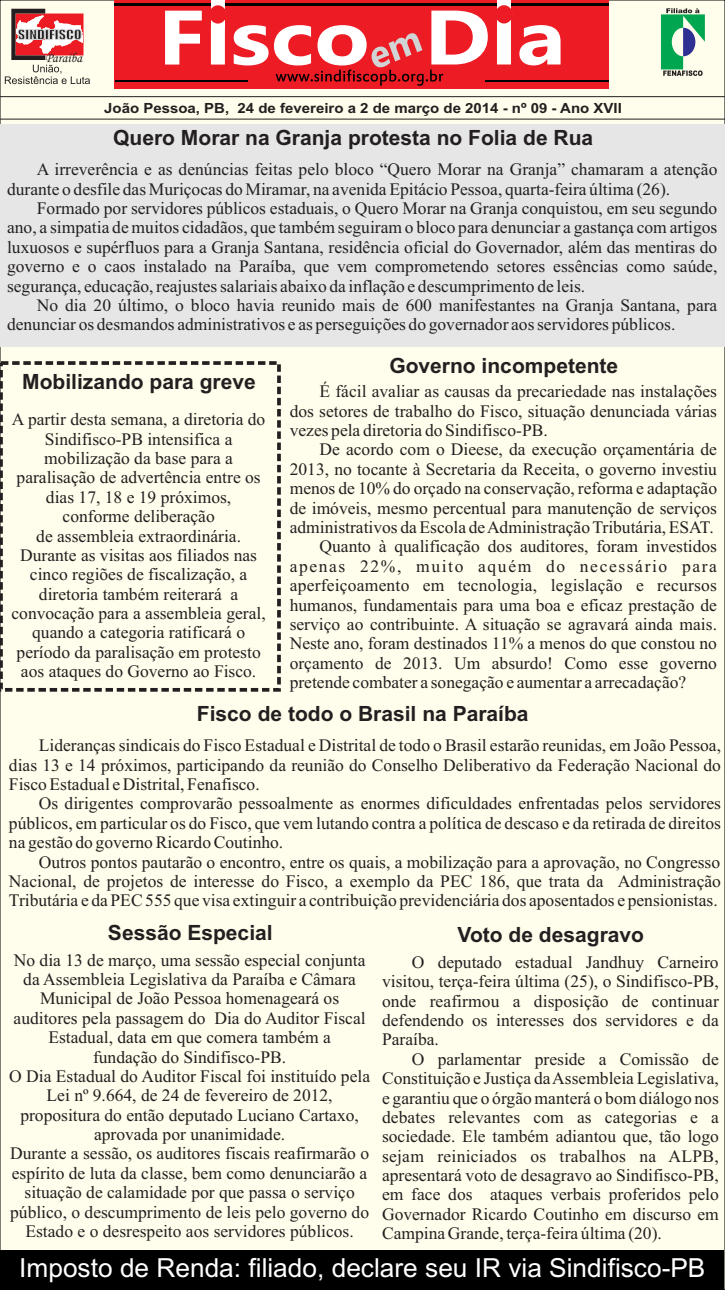
<style>
.page{position:relative;width:725px;height:1290px;background:#fff}
.page>*{position:absolute;margin:0;border:0;box-sizing:border-box;transform-origin:0 0}
.t1{font:26.25px "Arial";color:#fff}
.t2{font:700 21px "Arial";color:#231f20}
.t3{font:17.5px/19.4px "Times New Roman";color:#231f20;text-align:justify}
.t4{font:17.5px "Times New Roman";letter-spacing:.09em;color:#231f20}
.t5{font:700 14px "Arial";color:#231f20;scale:1.07 1}
.t6{font:13.65px "Monotype Corsiva";color:#231f20}
</style>
<div class="page">
<div style="left:0;top:0;width:724px;height:1290px;background:#fffdeb"></div>
<svg style="left:660px;top:8px;width:44px;height:68px"></svg>
<div style="left:115px;top:0;width:494px;height:88px;background:#ed1c24"></div>
<svg style="left:165px;top:10px;width:395px;height:76px"></svg>
<hr style="left:115px;top:3px;width:494px;height:2px;background:#000">
<hr style="left:115px;top:80px;width:132px;height:2px;background:#000">
<hr style="left:485px;top:80px;width:124px;height:2px;background:#000">
<div style="left:497px;top:0;width:14px;height:28px;background:#fff"></div>
<div style="left:495px;top:5px;width:17px;height:19px;background:#ed1c24;border-radius:50%"></div>
<div style="left:211px;top:0;width:14px;height:28px;background:#fff"></div>
<div style="left:209px;top:5px;width:17px;height:19px;background:#ed1c24;border-radius:50%"></div>
<svg style="left:5px;top:9px;width:85px;height:75px"></svg>
<hr style="left:0;top:96px;width:724px;height:1px;background:#231f20">
<hr style="left:0;top:119px;width:724px;height:1px;background:#231f20">
<div style="left:0;top:124px;width:724px;height:222px;background:#e6e6e6"></div>
<div style="left:0;top:361px;width:281px;height:331px;border:4px dashed #231f20"></div>
<div style="left:0;top:1250px;width:723px;height:40px;background:#000"></div>
<p class="t6" style="left:45px;top:53px;width:39px">Paraíba</p>
<p class="t5" style="left:104px;top:103px;width:485px">João Pessoa, PB, 24 de fevereiro a 2 de março de 2014 - nº 09 - Ano XVII</p>
<p class="t2" style="left:113px;top:130px;width:481px">Quero Morar na Granja protesta no Folia de Rua</p>
<p class="t3" style="left:7px;top:161px;width:711px;text-indent:30px">A irreverência e as denúncias feitas pelo bloco “Quero Morar na Granja” chamaram a atenção durante o desfile das Muriçocas do Miramar, na avenida Epitácio Pessoa, quarta-feira última (26).</p>
<p class="t3" style="left:7px;top:200px;width:711px;text-indent:30px">Formado por servidores públicos estaduais, o Quero Morar na Granja conquistou, em seu segundo ano, a simpatia de muitos cidadãos, que também seguiram o bloco para denunciar a gastança com artigos luxuosos e supérfluos para a Granja Santana, residência oficial do Governador, além das mentiras do governo e o caos instalado na Paraíba, que vem comprometendo setores essências como saúde, segurança, educação, reajustes salariais abaixo da inflação e descumprimento de leis.</p>
<p class="t3" style="left:7px;top:297px;width:711px;text-indent:30px">No dia 20 último, o bloco havia reunido mais de 600 manifestantes na Granja Santana, para denunciar os desmandos administrativos e as perseguições do governador aos servidores públicos.</p>
<p class="t2" style="left:22px;top:374px;width:235px">Mobilizando para greve</p>
<p class="t3" style="left:12px;top:411px;width:256px;text-align:center">A partir desta semana, a diretoria do<br>Sindifisco-PB intensifica a mobilização da base para a paralisação de advertência entre os dias 17, 18 e 19 próximos, conforme deliberação<br>de assembleia extraordinária.<br>Durante as visitas aos filiados nas cinco regiões de fiscalização, a diretoria também reiterará a convocação para a assembleia geral, quando a categoria ratificará o período da paralisação em protesto aos ataques do Governo ao Fisco.</p>
<p class="t2" style="left:389px;top:358px;width:230px">Governo incompetente</p>
<p class="t3" style="left:290px;top:383px;width:429px;text-indent:30px">É fácil avaliar as causas da precariedade nas instalações dos setores de trabalho do Fisco, situação denunciada várias vezes pela diretoria do Sindifisco-PB.</p>
<p class="t3" style="left:319px;top:441px;width:399px">De acordo com o Dieese, da execução orçamentária de</p>
<p class="t3" style="left:290px;top:461px;width:429px">2013, no tocante à Secretaria da Receita, o governo investiu</p>
<p class="t3" style="left:290px;top:480px;width:429px">menos de 10% do orçado na conservação, reforma e adaptação</p>
<p class="t3" style="left:290px;top:500px;width:429px">de imóveis, mesmo percentual para manutenção de serviços</p>
<p class="t3" style="left:290px;top:519px;width:425px">administrativos da Escola de Administração Tributária, ESAT.</p>
<p class="t3" style="left:319px;top:538px;width:399px">Quanto à qualificação dos auditores, foram investidos</p>
<p class="t4" style="left:289px;top:560px;width:428px">apenas 22%, muito aquém do necessário para</p>
<p class="t3" style="left:289px;top:577px;width:428px">aperfeiçoamento em tecnologia, legislação e recursos</p>
<p class="t3" style="left:289px;top:597px;width:428px">humanos, fundamentais para uma boa e eficaz prestação de</p>
<p class="t3" style="left:289px;top:616px;width:429px">serviço ao contribuinte. A situação se agravará ainda mais.</p>
<p class="t3" style="left:289px;top:635px;width:428px">Neste ano, foram destinados 11% a menos do que constou no</p>
<p class="t3" style="left:289px;top:655px;width:429px">orçamento de 2013. Um absurdo! Como esse governo</p>
<p class="t3" style="left:289px;top:674px;width:398px">pretende combater a sonegação e aumentar a arrecadação?</p>
<p class="t2" style="left:197px;top:706px;width:333px">Fisco de todo o Brasil na Paraíba</p>
<p class="t3" style="left:9px;top:737px;width:713px;text-indent:30px">Lideranças sindicais do Fisco Estadual e Distrital de todo o Brasil estarão reunidas, em João Pessoa, dias 13 e 14 próximos, participando da reunião do Conselho Deliberativo da Federação Nacional do Fisco Estadual e Distrital, Fenafisco.</p>
<p class="t3" style="left:9px;top:795px;width:713px;text-indent:30px">Os dirigentes comprovarão pessoalmente as enormes dificuldades enfrentadas pelos servidores públicos, em particular os do Fisco, que vem lutando contra a política de descaso e da retirada de direitos na gestão do governo Ricardo Coutinho.</p>
<p class="t3" style="left:9px;top:853px;width:713px;text-indent:30px">Outros pontos pautarão o encontro, entre os quais, a mobilização para a aprovação, no Congresso Nacional, de projetos de interesse do Fisco, a exemplo da PEC 186, que trata da Administração Tributária e da PEC 555 que visa extinguir a contribuição previdenciária dos aposentados e pensionistas.</p>
<p class="t2" style="left:108px;top:925px;width:166px">Sessão Especial</p>
<p class="t3" style="left:9px;top:952px;width:362px;text-align:center">No dia 13 de março, uma sessão especial conjunta da Assembleia Legislativa da Paraíba e Câmara Municipal de João Pessoa homenageará os auditores pela passagem do Dia do Auditor Fiscal Estadual, data em que comera também a<br>fundação do Sindifisco-PB.<br>O Dia Estadual do Auditor Fiscal foi instituído pela Lei nº 9.664, de 24 de fevereiro de 2012, propositura do então deputado Luciano Cartaxo, aprovada por unanimidade.<br>Durante a sessão, os auditores fiscais reafirmarão o espírito de luta da classe, bem como denunciarão a situação de calamidade por que passa o serviço público, o descumprimento de leis pelo governo do Estado e o desrespeito aos servidores públicos.</p>
<p class="t2" style="left:457px;top:927px;width:188px">Voto de desagravo</p>
<p class="t3" style="left:382px;top:954px;width:338px;text-indent:30px">O deputado estadual Jandhuy Carneiro visitou, terça-feira última (25), o Sindifisco-PB, onde reafirmou a disposição de continuar defendendo os interesses dos servidores e da Paraíba.</p>
<p class="t3" style="left:382px;top:1051px;width:338px;text-indent:30px">O parlamentar preside a Comissão de Constituição e Justiça da Assembleia Legislativa, e garantiu que o órgão manterá o bom diálogo nos debates relevantes com as categorias e a sociedade. Ele também adiantou que, tão logo sejam reiniciados os trabalhos na ALPB, apresentará voto de desagravo ao Sindifisco-PB, em face dos ataques verbais proferidos pelo Governador Ricardo Coutinho em discurso em Campina Grande, terça-feira última (20).</p>
<h1 class="t1" style="left:19px;top:1258px;width:687px">Imposto de Renda: filiado, declare seu IR via Sindifisco-PB</h1>
</div>
